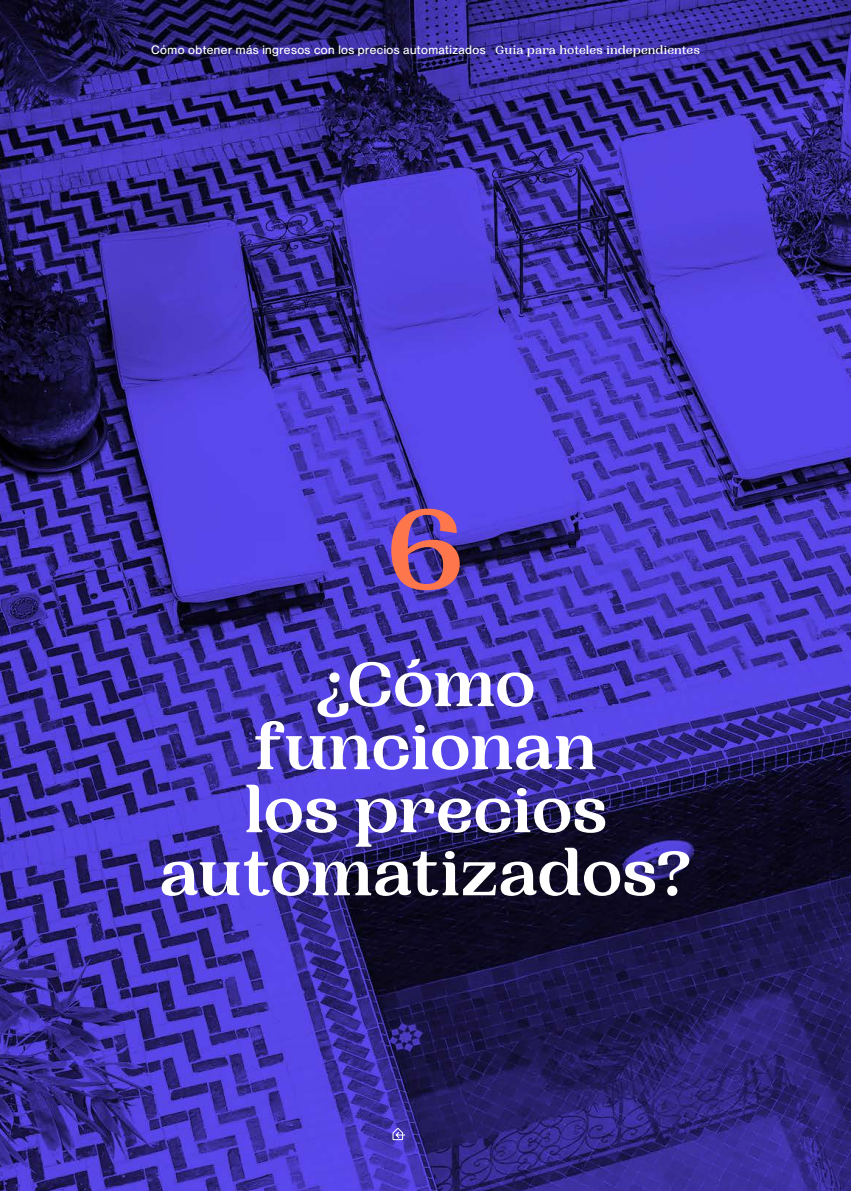
<style>
.page{position:relative;width:851px;height:1191px;background:#fff}
.page>*{position:absolute;margin:0;border:0;box-sizing:border-box;transform-origin:0 0}
.t1{font:700 120px "PP Woodland";color:#fe764b}
.t2{font:700 66px/63px "PP Woodland";letter-spacing:-.015em;color:#fff;text-align:center}
.t3{font:500 12px "PP Neue Montreal";letter-spacing:.04em;color:#fff}
.s1{font-family:"PP Woodland"}
</style>
<div class="page">
<img style="left:0;top:0;width:850px;height:1191px">
<svg style="left:391px;top:1127px;width:15px;height:13px"></svg>
<p class="t3" style="left:151px;top:43px;width:550px">Cómo obtener más ingresos con los precios automatizados <span class="s1">Guía para hoteles independientes</span></p>
<h1 class="t1" style="left:386px;top:476px;width:79px">6</h1>
<h2 class="t2" style="left:159px;top:653px;width:534px">¿Cómo funcionan<br>los precios automatizados?</h2>
</div>
